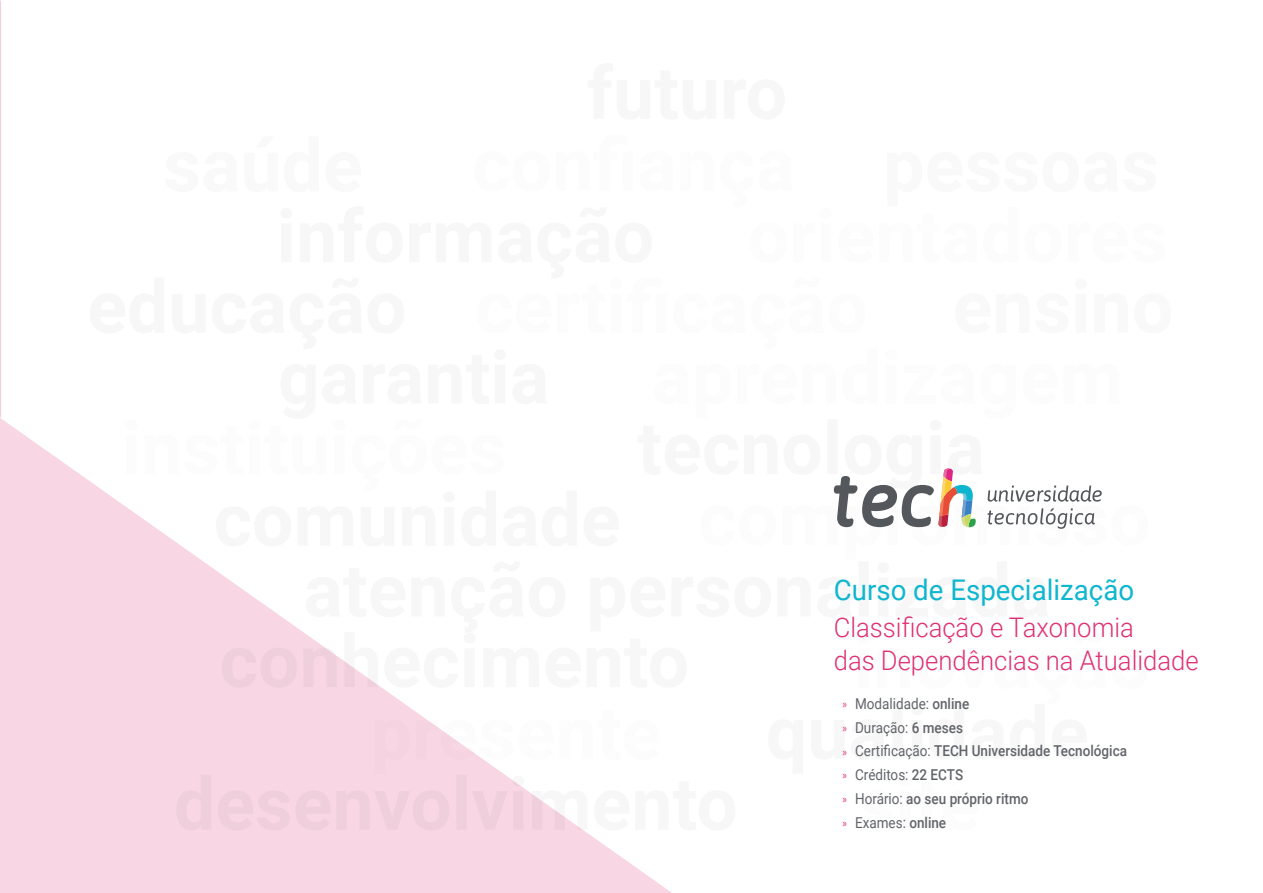
<style>
.page{position:relative;width:1263px;height:893px;background:#fff}
.page>*{position:absolute;margin:0;border:0;box-sizing:border-box;transform-origin:0 0}
.t1{font:28.5px "Roboto";color:#0fb6cf}
.t2{font:300 27px/33px "Roboto";color:#df3174;scale:.95 1}
.t3{font:500 15px/23.7px "Roboto";color:#61646a;scale:.9 1}
.s1{font-family:"Myriad Pro";font-weight:400;font-size:12px;color:#df3174}
.s2{font-weight:400}
</style>
<div class="page">
<svg style="left:0;top:418px;width:672px;height:475px;fill:#f8d6e3"></svg>
<svg style="left:90px;top:418px;width:1012px;height:142px"></svg>
<h1 class="t1" style="left:834px;top:570px;width:302px">Curso de Especialização</h1>
<h2 class="t2" style="left:834px;top:610px;width:386px">Classificação e Taxonomia<br>das Dependências na Atualidade</h2>
<p class="t3" style="left:842px;top:691px;width:318px"><span class="s1">»</span> <span class="s2">Modalidade:</span> online<br><span class="s1">»</span> <span class="s2">Duração:</span> 6 meses<br><span class="s1">»</span> <span class="s2">Certificação:</span> TECH Universidade Tecnológica <span class="s1">»</span> <span class="s2">Créditos:</span> 22 ECTS<br><span class="s1">»</span> <span class="s2">Horário:</span> ao seu próprio ritmo<br><span class="s1">»</span> <span class="s2">Exames:</span> online</p>
</div>
